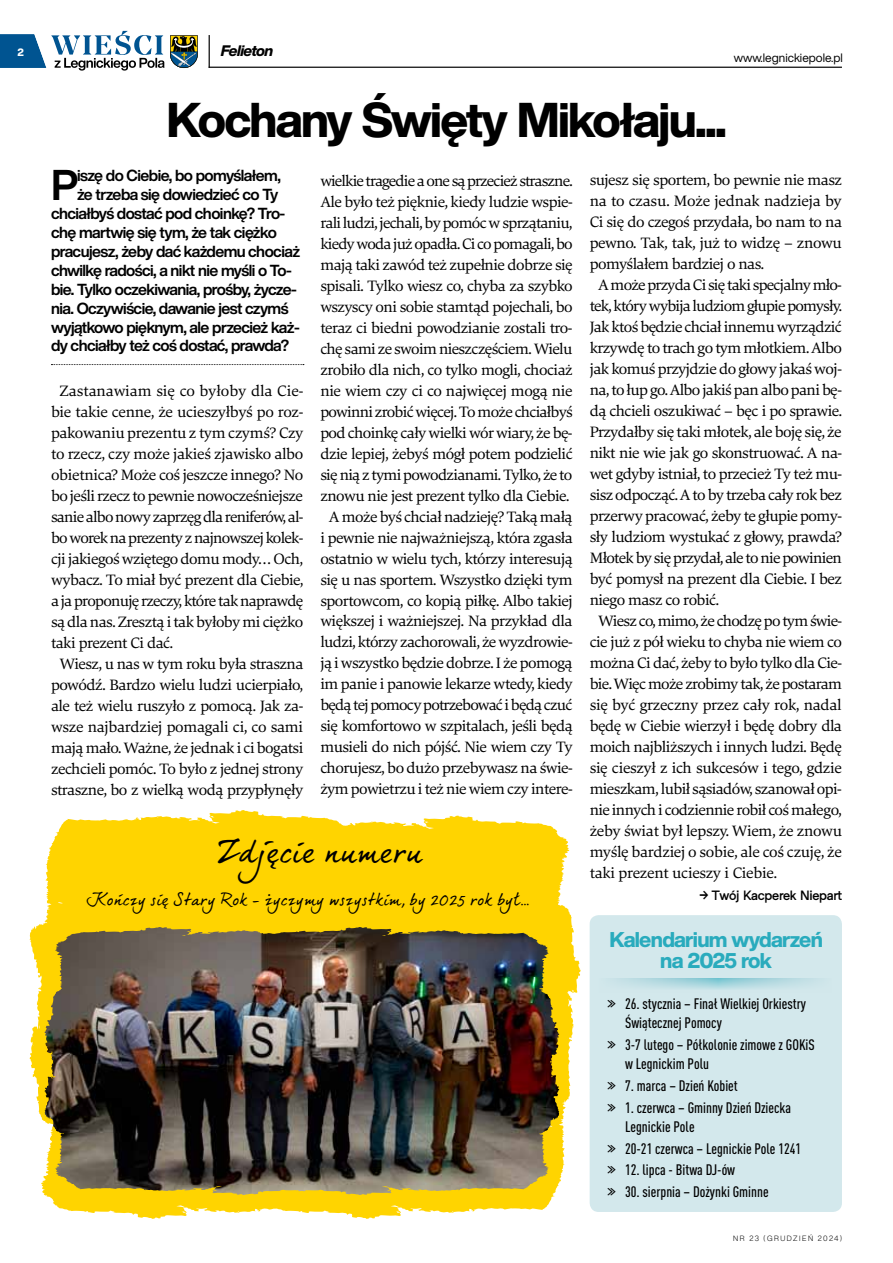
<style>
.page{position:relative;width:893px;height:1263px;background:#fff}
.page>*{position:absolute;margin:0;border:0;box-sizing:border-box;transform-origin:0 0}
.t1{font:800 48px "Helvetica Now Display";letter-spacing:-.035em;color:#000}
.t2{font:45px "Dear Joe 4 Smooth Smallface";color:#000}
.t3{font:700 42.3px "Helvetica Now Display";color:#000}
.t4{font:24px "Dear Joe 4 Smooth Smallface";color:#000}
.t5{font:800 21px/21px "Helvetica Now Display";letter-spacing:-.035em;color:#29abbd;text-align:center}
.t6{font:15.75px/21px "Carat";letter-spacing:-.035em;color:#000;text-align:center}
.t7{font:700 15.75px "Helvetica Now Display";letter-spacing:-.035em;color:#000}
.t8{font:15.75px "Carat";letter-spacing:-.005em;color:#000}
.t9{font:italic 500 15px/19.5px "FFDIN Pro Cond";color:#000}
.t10{font:italic 700 expanded 15px "Helvetica Now Display";letter-spacing:-.035em;color:#000}
.t11{font:700 13.5px "Metro Sans";letter-spacing:-.02em;color:#000}
.t12{font:12px "Helvetica Now Display";color:#000}
.t13{font:800 10.5px "Helvetica Now Display";color:#fff}
.t14{font:300 7.5px "Helvetica Now Display";letter-spacing:.21em;color:#000}
.s1{font-family:"Gordita";font-weight:500}
</style>
<div class="page">
<svg style="left:0;top:31px;width:198px;height:40px"></svg>
<hr style="left:209px;top:35px;width:1px;height:33px;background:#000">
<hr style="left:209px;top:67px;width:633px;height:1px;background:#000">
<svg style="left:41px;top:1132px;width:214px;height:87px;background:#928241"></svg>
<svg style="left:30px;top:927px;width:203px;height:205px;background:#685d37"></svg>
<img style="left:43px;top:810px;width:260px;height:288px">
<svg style="left:233px;top:934px;width:22px;height:198px;background:#575050"></svg>
<svg style="left:258px;top:816px;width:312px;height:81px;background:#ffd713"></svg>
<svg style="left:244px;top:897px;width:337px;height:205px;background:#ebcb2e"></svg>
<img style="left:255px;top:930px;width:312px;height:289px">
<svg style="left:51px;top:364px;width:253px;height:1px"></svg>
<div style="left:590px;top:915px;width:252px;height:297px;background:#d3e8ec;border-radius:9px"></div>
<svg style="left:616px;top:979px;width:200px;height:10px"></svg>
<img style="left:187px;top:927px;width:172px;height:7px">
<p class="t13" style="left:18px;top:45px;width:8px">2</p>
<p class="t10" style="left:221px;top:40px;width:54px">Felieton</p>
<p class="t12" style="left:734px;top:49px;width:111px">www.legnickiepole.pl</p>
<h1 class="t1" style="left:166px;top:86px;width:562px">Kochany Święty Mikołaju...</h1>
<h3 class="t3" style="left:51px;top:156px;width:29px">P</h3>
<p class="t7" style="left:77px;top:165px;width:205px">iszę do Ciebie, bo pomyślałem,</p>
<p class="t6" style="left:320px;top:170px;width:254px">wielkie tragedie aone są przecież straszne.<br>Ale było też pięknie, kiedy ludzie wspie&shy;rali ludzi, jechali, by pomóc w sprzątaniu, kiedy woda już opadła. Ci co pomagali, bo mają taki zawód też zupełnie dobrze się spisali. Tylko wiesz co, chyba za szybko wszyscy oni sobie stamtąd pojechali, bo teraz ci biedni powodzianie zostali tro&shy;chę sami ze swoim nieszczęściem. Wielu zrobiło dla nich, co tylko mogli, chociaż nie wiem czy ci co najwięcej mogą nie powinni zrobić więcej. To może chciałbyś pod choinkę cały wielki wór wiary, że bę&shy;dzie lepiej, żebyś mógł potem podzielić się nią z tymi powodzianami. Tylko, że to znowu nie jest prezent tylko dla Ciebie.<br>A może byś chciał nadzieję? Taką małą<br>i pewnie nie najważniejszą, która zgasła ostatnio w wielu tych, którzy interesują się u nas sportem. Wszystko dzięki tym sportowcom, co kopią piłkę. Albo takiej większej i ważniejszej. Na przykład dla ludzi, którzy zachorowali, że wyzdrowie&shy;ją i wszystko będzie dobrze. I że pomogą im panie i panowie lekarze wtedy, kiedy będą tej pomocy potrzebować i będą czuć się komfortowo w szpitalach, jeśli będą musieli do nich pójść. Nie wiem czy Ty chorujesz, bo dużo przebywasz na świe&shy;żym powietrzu i też nie wiem czy intere-</p>
<p class="t6" style="left:590px;top:170px;width:254px">sujesz się sportem, bo pewnie nie masz</p>
<p class="t7" style="left:77px;top:184px;width:203px">że trzeba się dowiedzieć co Ty</p>
<p class="t7" style="left:51px;top:203px;width:236px">chciałbyś dostać pod choinkę? Tro-</p>
<p class="t7" style="left:51px;top:222px;width:227px">chę martwię się tym, że tak ciężko</p>
<p class="t7" style="left:51px;top:240px;width:251px">pracujesz, żeby dać każdemu chociaż</p>
<p class="t7" style="left:51px;top:259px;width:242px">chwilkę radości, a nikt nie myśli o To-</p>
<p class="t7" style="left:51px;top:278px;width:247px">bie. Tylko oczekiwania, prośby, życze-</p>
<p class="t7" style="left:51px;top:297px;width:239px">nia. Oczywiście, dawanie jest czymś</p>
<p class="t7" style="left:51px;top:316px;width:250px">wyjątkowo pięknym, ale przecież każ-</p>
<p class="t7" style="left:51px;top:335px;width:240px">dy chciałby też coś dostać, prawda?</p>
<p class="t8" style="left:60px;top:380px;width:245px">Zastanawiam się co byłoby dla Cie-</p>
<p class="t6" style="left:51px;top:401px;width:254px">bie takie cenne, że ucieszyłbyś po roz-</p>
<p class="t6" style="left:51px;top:422px;width:254px">pakowaniu prezentu z tym czymś? Czy</p>
<p class="t6" style="left:51px;top:443px;width:254px">to rzecz, czy może jakieś zjawisko albo</p>
<p class="t6" style="left:51px;top:464px;width:254px">obietnica? Może coś jeszcze innego? No</p>
<p class="t6" style="left:51px;top:485px;width:253px">bo jeśli rzecz to pewnie nowocześniejsze</p>
<p class="t6" style="left:51px;top:506px;width:254px">sanie albo nowy zaprzęg dla reniferów, al-</p>
<p class="t6" style="left:51px;top:527px;width:254px">bo worek na prezenty z najnowszej kolek-</p>
<p class="t6" style="left:51px;top:548px;width:254px">cji jakiegoś wziętego domu mody… Och,</p>
<p class="t6" style="left:51px;top:569px;width:254px">wybacz. To miał być prezent dla Ciebie,</p>
<p class="t6" style="left:51px;top:590px;width:254px">a ja proponuję rzeczy, które tak naprawdę</p>
<p class="t6" style="left:51px;top:611px;width:254px">są dla nas. Zresztą i tak byłoby mi ciężko</p>
<p class="t6" style="left:51px;top:632px;width:124px">taki prezent Ci dać.</p>
<p class="t6" style="left:60px;top:653px;width:245px">Wiesz, u nas w tym roku była straszna</p>
<p class="t6" style="left:51px;top:674px;width:254px">powódź. Bardzo wielu ludzi ucierpiało,</p>
<p class="t6" style="left:51px;top:695px;width:254px">ale też wielu ruszyło z pomocą. Jak za-</p>
<p class="t6" style="left:51px;top:716px;width:254px">wsze najbardziej pomagali ci, co sami</p>
<p class="t6" style="left:51px;top:737px;width:254px">mają mało. Ważne, że jednak i ci bogatsi</p>
<p class="t6" style="left:51px;top:758px;width:254px">zechcieli pomóc. To było z jednej strony</p>
<p class="t6" style="left:51px;top:779px;width:254px">straszne, bo z wielką wodą przypłynęły</p>
<p class="t6" style="left:590px;top:191px;width:254px">na to czasu. Może jednak nadzieja by</p>
<p class="t6" style="left:590px;top:212px;width:254px">Ci się do czegoś przydała, bo nam to na</p>
<p class="t6" style="left:590px;top:233px;width:254px">pewno. Tak, tak, już to widzę – znowu</p>
<p class="t6" style="left:590px;top:254px;width:176px">pomyślałem bardziej o nas.</p>
<p class="t6" style="left:598px;top:275px;width:245px">A może przyda Ci się taki specjalny mło-</p>
<p class="t6" style="left:590px;top:296px;width:254px">tek, który wybija ludziom głupie pomysły.</p>
<p class="t6" style="left:590px;top:317px;width:254px">Jak ktoś będzie chciał innemu wyrządzić</p>
<p class="t6" style="left:590px;top:338px;width:254px">krzywdę to trach go tym młotkiem. Albo</p>
<p class="t6" style="left:590px;top:359px;width:254px">jak komuś przyjdzie do głowy jakaś woj-</p>
<p class="t6" style="left:590px;top:380px;width:254px">na, to łup go. Albo jakiś pan albo pani bę-</p>
<p class="t6" style="left:590px;top:401px;width:254px">dą chcieli oszukiwać – bęc i po sprawie.</p>
<p class="t6" style="left:590px;top:422px;width:254px">Przydałby się taki młotek, ale boję się, że</p>
<p class="t6" style="left:590px;top:443px;width:254px">nikt nie wie jak go skonstruować. A na-</p>
<p class="t6" style="left:590px;top:463px;width:254px">wet gdyby istniał, to przecież Ty też mu-</p>
<p class="t6" style="left:590px;top:484px;width:254px">sisz odpocząć. A to by trzeba cały rok bez</p>
<p class="t6" style="left:590px;top:505px;width:254px">przerwy pracować, żeby te głupie pomy-</p>
<p class="t6" style="left:590px;top:526px;width:254px">sły ludziom wystukać z głowy, prawda?</p>
<p class="t6" style="left:590px;top:547px;width:254px">Młotek by się przydał, ale to nie powinien</p>
<p class="t6" style="left:590px;top:568px;width:254px">być pomysł na prezent dla Ciebie. I bez</p>
<p class="t6" style="left:590px;top:589px;width:131px">niego masz co robić.</p>
<p class="t6" style="left:598px;top:610px;width:245px">Wiesz co, mimo, że chodzę po tym świe-</p>
<p class="t6" style="left:590px;top:631px;width:254px">cie już z pół wieku to chyba nie wiem co</p>
<p class="t6" style="left:590px;top:652px;width:254px">można Ci dać, żeby to było tylko dla Cie-</p>
<p class="t6" style="left:590px;top:673px;width:254px">bie. Więc może zrobimy tak, że postaram</p>
<p class="t6" style="left:590px;top:694px;width:254px">się być grzeczny przez cały rok, nadal</p>
<p class="t6" style="left:590px;top:715px;width:254px">będę w Ciebie wierzył i będę dobry dla</p>
<p class="t6" style="left:590px;top:736px;width:254px">moich najbliższych i innych ludzi. Będę</p>
<p class="t6" style="left:590px;top:757px;width:254px">się cieszył z ich sukcesów i tego, gdzie</p>
<p class="t6" style="left:590px;top:778px;width:254px">mieszkam, lubił sąsiadów, szanował opi-</p>
<p class="t6" style="left:590px;top:799px;width:254px">nie innych i codziennie robił coś małego,</p>
<p class="t6" style="left:590px;top:820px;width:254px">żeby świat był lepszy. Wiem, że znowu</p>
<p class="t6" style="left:590px;top:841px;width:254px">myślę bardziej o sobie, ale coś czuję, że</p>
<p class="t6" style="left:590px;top:862px;width:189px">taki prezent ucieszy i Ciebie.</p>
<p class="t11" style="left:699px;top:887px;width:144px"><span class="s1">→</span> Twój Kacperek Niepart</p>
<h2 class="t2" style="left:216px;top:821px;width:208px">Zdjęcie numeru</h2>
<h3 class="t4" style="left:92px;top:883px;width:439px">Kończy się Stary Rok - życzymy wszystkim, by 2025 rok był…</h3>
<h3 class="t5" style="left:610px;top:929px;width:215px">Kalendarium wydarzeń na 2025 rok</h3>
<p class="t9" style="left:625px;top:992px;width:182px">26. stycznia – Finał Wielkiej Orkiestry<br>Świątecznej Pomocy</p>
<p class="t9" style="left:625px;top:1033px;width:191px">3-7 lutego – Półkolonie zimowe z GOKiS w Legnickim Polu</p>
<p class="t9" style="left:625px;top:1075px;width:114px">7. marca – Dzień Kobiet</p>
<p class="t9" style="left:625px;top:1096px;width:168px">1. czerwca – Gminny Dzień Dziecka<br>Legnickie Pole</p>
<p class="t9" style="left:625px;top:1137px;width:178px">20-21 czerwca – Legnickie Pole 1241</p>
<p class="t9" style="left:625px;top:1159px;width:112px">12. lipca - Bitwa DJ-ów</p>
<p class="t9" style="left:625px;top:1181px;width:145px">30. sierpnia – Dożynki Gminne</p>
<p class="t14" style="left:733px;top:1233px;width:110px">NR 23 (GRUDZIEŃ 2024)</p>
</div>
